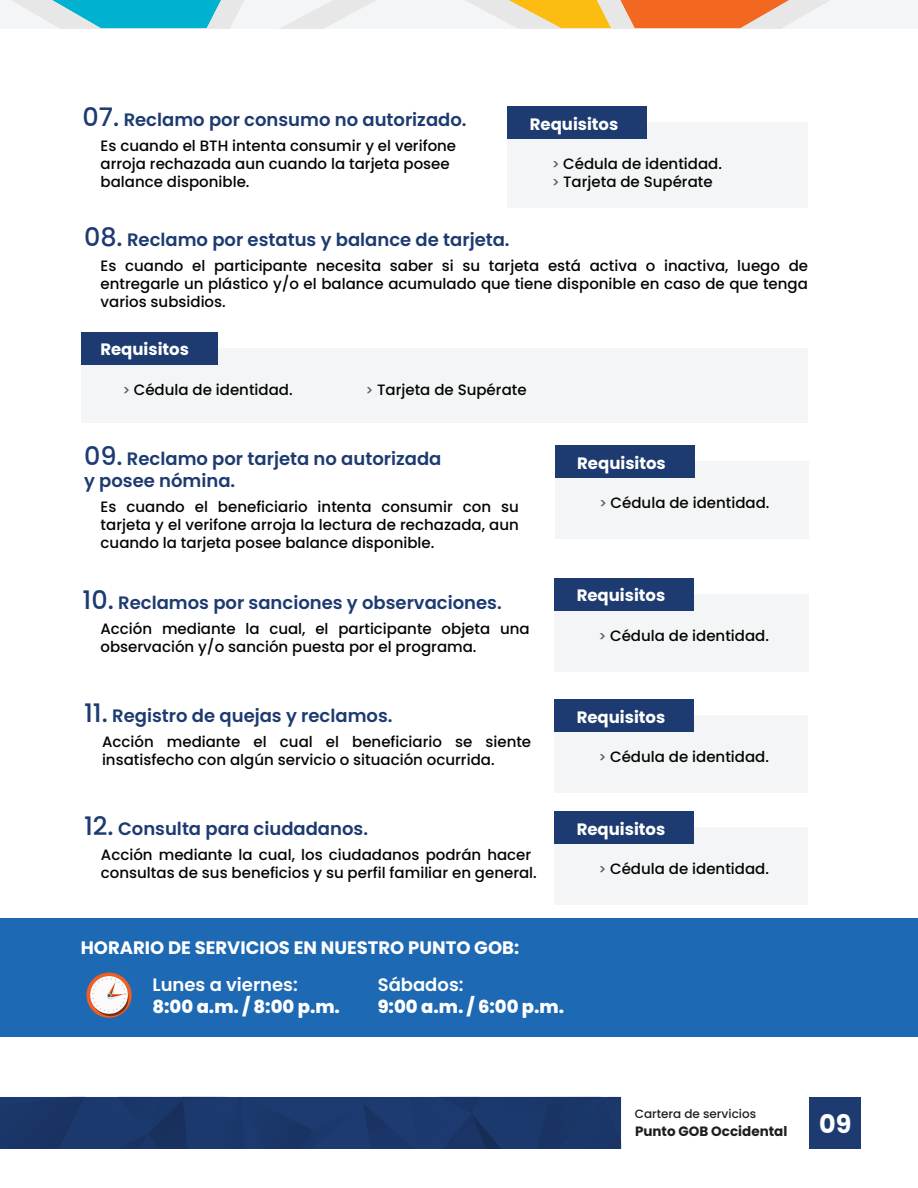
<style>
.page{position:relative;width:918px;height:1188px;background:#fff}
.page>*{position:absolute;margin:0;border:0;box-sizing:border-box;transform-origin:0 0}
.t1{font:700 25.5px "Poppins";color:#fff}
.t2{font:600 18px "Poppins";color:#1d3b71}
.t3{font:700 18px "Poppins";color:#fff}
.t4{font:800 18px "Poppins";color:#fff}
.t5{font:600 18px "Poppins";color:#fff}
.t6{font:700 16.5px "Poppins";color:#fff}
.t7{font:500 15px/18px "Poppins";color:#040503}
.t8{font:700 13.5px "Poppins";color:#201d1e}
.t9{font:500 12px "Poppins";color:#201d1e}
.s1{font-weight:500;font-size:25.5px}
.s2{font-size:13.5px;color:#58595b}
</style>
<div class="page">
<div style="left:809px;top:1097px;width:52px;height:52px;background:#1d3b71"></div>
<img style="left:0;top:1097px;width:621px;height:52px">
<svg style="left:0;top:0;width:918px;height:28px"></svg>
<div style="left:0;top:918px;width:918px;height:118px;background:#1e69b4"></div>
<svg style="left:86px;top:973px;width:46px;height:45px"></svg>
<svg style="left:90px;top:976px;width:39px;height:40px"></svg>
<div style="left:507px;top:122px;width:301px;height:86px;background:#f4f5f6"></div>
<div style="left:507px;top:107px;width:140px;height:32px;background:#1d3b71"></div>
<div style="left:81px;top:348px;width:727px;height:75px;background:#f4f5f6"></div>
<div style="left:81px;top:332px;width:137px;height:32px;background:#1d3b71"></div>
<div style="left:555px;top:461px;width:254px;height:78px;background:#f4f5f6"></div>
<div style="left:555px;top:446px;width:139px;height:32px;background:#1d3b71"></div>
<div style="left:554px;top:594px;width:254px;height:78px;background:#f4f5f6"></div>
<div style="left:554px;top:578px;width:140px;height:32px;background:#1d3b71"></div>
<div style="left:554px;top:716px;width:254px;height:77px;background:#f4f5f6"></div>
<div style="left:554px;top:700px;width:140px;height:32px;background:#1d3b71"></div>
<div style="left:554px;top:828px;width:254px;height:77px;background:#f4f5f6"></div>
<div style="left:554px;top:812px;width:140px;height:32px;background:#1d3b71"></div>
<p class="t2" style="left:83px;top:109px;width:385px"><span class="s1">07.</span> Reclamo por consumo no autorizado.</p>
<p class="t6" style="left:530px;top:114px;width:90px">Requisitos</p>
<p class="t7" style="left:101px;top:137px;width:357px">Es cuando el BTH intenta consumir y el verifone arroja rechazada aun cuando la tarjeta posee balance disponible.</p>
<p class="t7" style="left:552px;top:155px;width:172px"><span class="s2">&gt;</span> Cédula de identidad. <span class="s2">&gt;</span> Tarjeta de Supérate</p>
<p class="t2" style="left:84px;top:229px;width:427px"><span class="s1">08.</span> Reclamo por estatus y balance de tarjeta.</p>
<p class="t7" style="left:101px;top:257px;width:709px;text-align:justify">Es cuando el participante necesita saber si su tarjeta está activa o inactiva, luego de entregarle un plástico y/o el balance acumulado que tiene disponible en caso de que tenga varios subsidios.</p>
<p class="t6" style="left:100px;top:340px;width:90px">Requisitos</p>
<p class="t7" style="left:122px;top:380px;width:172px"><span class="s2">&gt;</span> Cédula de identidad.</p>
<p class="t7" style="left:366px;top:380px;width:163px"><span class="s2">&gt;</span> Tarjeta de Supérate</p>
<p class="t2" style="left:84px;top:449px;width:359px"><span class="s1">09.</span> Reclamo por tarjeta no autorizada</p>
<p class="t6" style="left:577px;top:453px;width:90px">Requisitos</p>
<p class="t2" style="left:84px;top:470px;width:153px">y posee nómina.</p>
<p class="t7" style="left:101px;top:498px;width:420px;text-align:justify">Es cuando el beneficiario intenta consumir con su tarjeta y el verifone arroja la lectura de rechazada, aun cuando la tarjeta posee balance disponible.</p>
<p class="t7" style="left:599px;top:494px;width:172px"><span class="s2">&gt;</span> Cédula de identidad.</p>
<p class="t2" style="left:83px;top:592px;width:421px"><span class="s1">10.</span> Reclamos por sanciones y observaciones.</p>
<p class="t7" style="left:101px;top:620px;width:431px">Acción mediante la cual, el participante objeta una observación y/o sanción puesta por el programa.</p>
<p class="t2" style="left:84px;top:705px;width:310px"><span class="s1">11.</span> Registro de quejas y reclamos.</p>
<p class="t7" style="left:102px;top:733px;width:431px">Acción mediante el cual el beneficiario se siente insatisfecho con algún servicio o situación ocurrida.</p>
<p class="t2" style="left:84px;top:818px;width:286px"><span class="s1">12.</span> Consulta para ciudadanos.</p>
<p class="t7" style="left:101px;top:846px;width:437px">Acción mediante la cual, los ciudadanos podrán hacer consultas de sus beneficios y su perfil familiar en general.</p>
<p class="t6" style="left:577px;top:586px;width:90px">Requisitos</p>
<p class="t7" style="left:599px;top:626px;width:172px"><span class="s2">&gt;</span> Cédula de identidad.</p>
<p class="t6" style="left:577px;top:708px;width:90px">Requisitos</p>
<p class="t7" style="left:599px;top:748px;width:172px"><span class="s2">&gt;</span> Cédula de identidad.</p>
<p class="t6" style="left:577px;top:819px;width:90px">Requisitos</p>
<p class="t7" style="left:599px;top:860px;width:172px"><span class="s2">&gt;</span> Cédula de identidad.</p>
<p class="t3" style="left:81px;top:937px;width:440px">HORARIO DE SERVICIOS EN NUESTRO PUNTO GOB:</p>
<p class="t5" style="left:152px;top:974px;width:147px">Lunes a viernes:</p>
<p class="t4" style="left:152px;top:996px;width:189px">8:00 a.m. / 8:00 p.m.</p>
<p class="t5" style="left:378px;top:974px;width:87px">Sábados:</p>
<p class="t4" style="left:378px;top:996px;width:188px">9:00 a.m. / 6:00 p.m.</p>
<p class="t9" style="left:635px;top:1107px;width:123px">Cartera de servicios</p>
<p class="t8" style="left:635px;top:1123px;width:154px">Punto GOB Occidental</p>
<h1 class="t1" style="left:819px;top:1109px;width:34px">09</h1>
</div>
